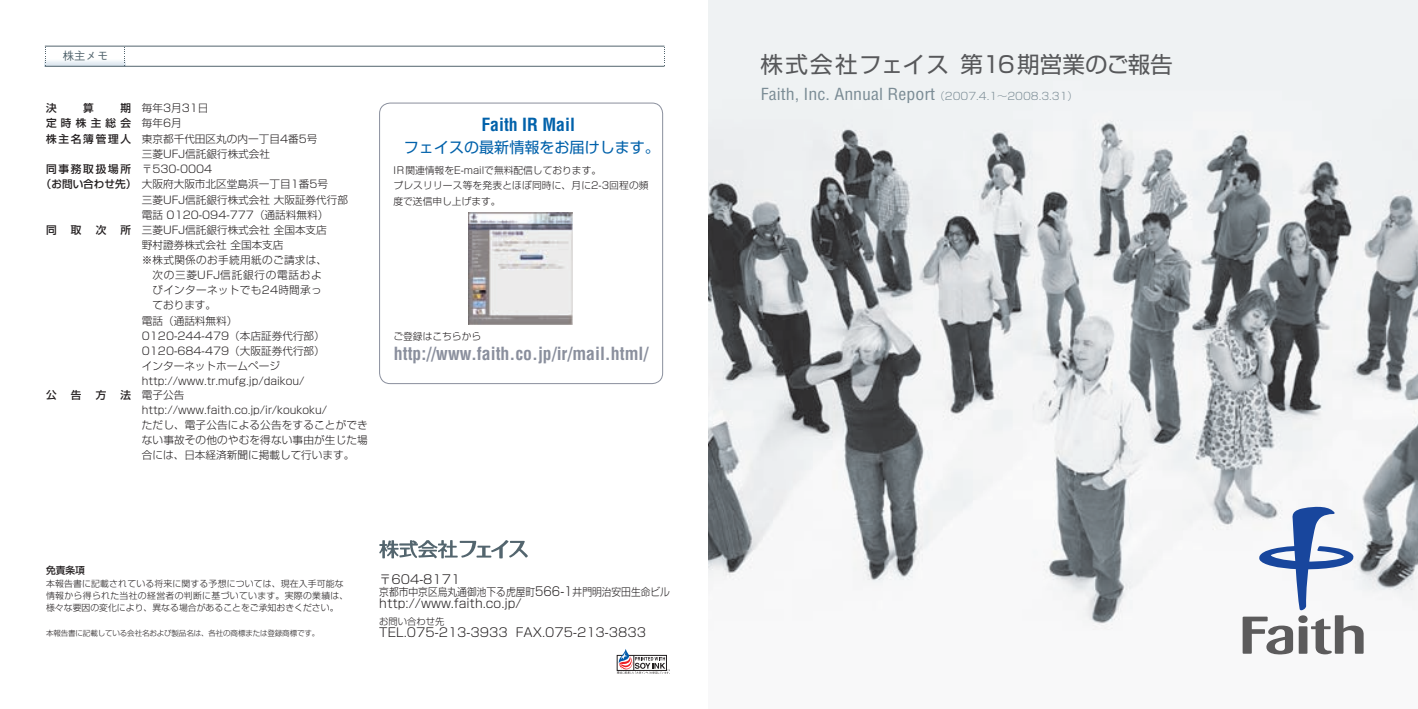
<style>
.page{position:relative;width:1418px;height:709px;background:#fff}
.page>*{position:absolute;margin:0;border:0;box-sizing:border-box;transform-origin:0 0}
.t1{font:22.62px "Shin Go Pro";color:#57585a}
.t2{font:700 condensed 17.75px "Helvetica LT Std";color:#8a8f9d}
.t3{font:700 condensed 17.75px "Helvetica LT Std";color:#0161aa}
.t4{font:condensed 16.25px "Helvetica LT Std";color:#7b8c95;scale:1.1 1}
.t5{font:15px "Shin Go Pro";color:#0161aa}
.t6{font:300 12.25px "Shin Go Pro";color:#231f20}
.t7{font:500 11.25px "Gothic BBB Pro";color:#53656e}
.t8{font:300 10.88px "Shin Go Pro";color:#231f20;scale:.9 1}
.t9{font:300 10.62px/15.1px "Shin Go Pro";color:#231f20}
.t10{font:500 10.62px "Shin Go Pro";letter-spacing:.4em;color:#231f20}
.t11{font:300 10.62px "Shin Go Pro";letter-spacing:.03em;color:#231f20}
.t12{font:300 10.62px "Shin Go Pro";letter-spacing:.07em;color:#231f20}
.t13{font:300 10.62px "Shin Go Pro";letter-spacing:.025em;color:#231f20}
.t14{font:300 9.75px/15px "Shin Go Pro";color:#231f20}
.t15{font:500 9.75px "Shin Go Pro";color:#231f20}
.t16{font:300 9.25px "Shin Go Pro";color:#231f20}
.t17{font:300 8.88px/12.4px "Shin Go Pro";letter-spacing:.02em;color:#231f20}
.t18{font:300 7.5px "Shin Go Pro";letter-spacing:-.02em;color:#231f20}
.s1{font-weight:500}
.s2{font-weight:300}
.s3{font-size:12.25px}
.s4{font-family:"Shin Go Pro";font-weight:300;font-stretch:normal;font-size:10.25px}
</style>
<div class="page">
<div style="left:45px;top:46px;width:80px;height:20px;background:linear-gradient(to bottom,#fff,#e9f0f5)"></div>
<hr style="left:45px;top:66px;width:619px;height:1px;background:#53656e">
<svg style="left:45px;top:47px;width:1px;height:19px"></svg>
<svg style="left:124px;top:47px;width:1px;height:19px"></svg>
<hr style="left:45px;top:46px;width:619px;height:1px;background:#53656e">
<svg style="left:616px;top:649px;width:54px;height:25px"></svg>
<svg style="left:379px;top:540px;width:149px;height:18px"></svg>
<div style="left:379px;top:103px;width:284px;height:281px;border:1px solid #8a8f9d;border-radius:11px"></div>
<img style="left:469px;top:213px;width:104px;height:111px">
<img style="left:709px;top:0;width:708px;height:655px">
<svg style="left:1242px;top:505px;width:121px;height:149px"></svg>
<p class="t7" style="left:63px;top:47px;width:47px">株主メモ</p>
<p class="t10" style="left:46px;top:99px;width:12px">決</p>
<p class="t10" style="left:83px;top:99px;width:12px">算</p>
<p class="t9" style="left:120px;top:99px;width:89px"><span class="s1">期</span> 毎年3月31日</p>
<p class="t10" style="left:46px;top:115px;width:137px">定時株主総会 <span class="s2">毎年6月</span></p>
<p class="t9" style="left:46px;top:130px;width:273px"><span class="s1">株主名簿管理人</span> 東京都千代田区丸の内一丁目4番5号</p>
<p class="t9" style="left:142px;top:145px;width:130px">三菱UFJ信託銀行株式会社</p>
<p class="t9" style="left:46px;top:160px;width:168px"><span class="s1">同事務取扱場所</span> 〒530-0004</p>
<p class="t9" style="left:41px;top:175px;width:289px"><span class="s1">（お問い合わせ先）</span>大阪府大阪市北区堂島浜一丁目1番5号</p>
<p class="t9" style="left:142px;top:191px;width:208px">三菱UFJ信託銀行株式会社 大阪証券代行部</p>
<p class="t9" style="left:142px;top:206px;width:188px">電話 0120-094-777（通話料無料）</p>
<p class="t10" style="left:46px;top:221px;width:12px">同</p>
<p class="t10" style="left:71px;top:221px;width:12px">取</p>
<p class="t10" style="left:96px;top:221px;width:12px">次</p>
<p class="t9" style="left:120px;top:221px;width:208px"><span class="s1">所</span> 三菱UFJ信託銀行株式会社 全国本支店</p>
<p class="t9" style="left:142px;top:236px;width:143px">野村證券株式会社 全国本支店</p>
<p class="t11" style="left:142px;top:251px;width:182px">※株式関係のお手続用紙のご請求は､</p>
<p class="t12" style="left:152px;top:266px;width:171px">次の三菱UFJ信託銀行の電話およ</p>
<p class="t13" style="left:152px;top:281px;width:171px">びインターネットでも24時間承っ</p>
<p class="t9" style="left:152px;top:296px;width:65px">ております。</p>
<p class="t9" style="left:142px;top:311px;width:97px">電話（通話料無料）</p>
<p class="t9" style="left:142px;top:327px;width:185px">0120-244-479（本店証券代行部）</p>
<p class="t9" style="left:142px;top:342px;width:185px">0120-684-479（大阪証券代行部）</p>
<p class="t9" style="left:142px;top:357px;width:140px">インターネットホームページ</p>
<p class="t9" style="left:142px;top:372px;width:164px">http://www.tr.mufg.jp/daikou/</p>
<p class="t10" style="left:46px;top:386px;width:12px">公</p>
<p class="t10" style="left:71px;top:386px;width:12px">告</p>
<p class="t10" style="left:96px;top:386px;width:12px">方</p>
<p class="t9" style="left:142px;top:386px;width:228px;text-indent:-21px"><span class="s1">法</span> 電子公告http://www.faith.co.jp/ir/koukoku/<br>ただし、電子公告による公告をすることができない事故その他のやむを得ない事由が生じた場合には、日本経済新聞に掲載して行います。</p>
<h2 class="t3" style="left:481px;top:114px;width:95px">Faith IR Mail</h2>
<h3 class="t5" style="left:404px;top:135px;width:258px">フェイスの最新情報をお届けします。</h3>
<p class="t14" style="left:393px;top:162px;width:257px">IR関連情報をE-mailで無料配信しております。<br>プレスリリース等を発表とほぼ同時に、月に2-3回程の頻度で送信申し上げます。</p>
<p class="t14" style="left:393px;top:328px;width:89px">ご登録はこちらから</p>
<h2 class="t2" style="left:394px;top:343px;width:256px">http://www.faith.co.jp/ir/mail.html/</h2>
<p class="t15" style="left:46px;top:562px;width:40px">免責条項</p>
<p class="t17" style="left:46px;top:576px;width:304px">本報告書に記載されている将来に関する予想については、現在入手可能な情報から得られた当社の経営者の判断に基づいています。実際の業績は、様々な要因の変化により、異なる場合があることをご承知おきください。</p>
<p class="t18" style="left:46px;top:627px;width:275px">本報告書に記載している会社名および製品名は、各社の商標または登録商標です。</p>
<p class="t6" style="left:379px;top:569px;width:83px">〒604-8171</p>
<p class="t8" style="left:379px;top:582px;width:324px">京都市中京区烏丸通御池下る虎屋町<span class="s3">566-1</span>井門明治安田生命ビル</p>
<p class="t6" style="left:379px;top:593px;width:144px">http://www.faith.co.jp/</p>
<p class="t16" style="left:379px;top:614px;width:67px">お問い合わせ先</p>
<p class="t6" style="left:379px;top:622px;width:268px">TEL.075-213-3933 FAX.075-213-3833</p>
<h1 class="t1" style="left:760px;top:46px;width:414px">株式会社フェイス 第16期営業のご報告</h1>
<h3 class="t4" style="left:761px;top:84px;width:289px">Faith, Inc. Annual Report <span class="s4">（2007.4.1～2008.3.31）</span></h3>
</div>
